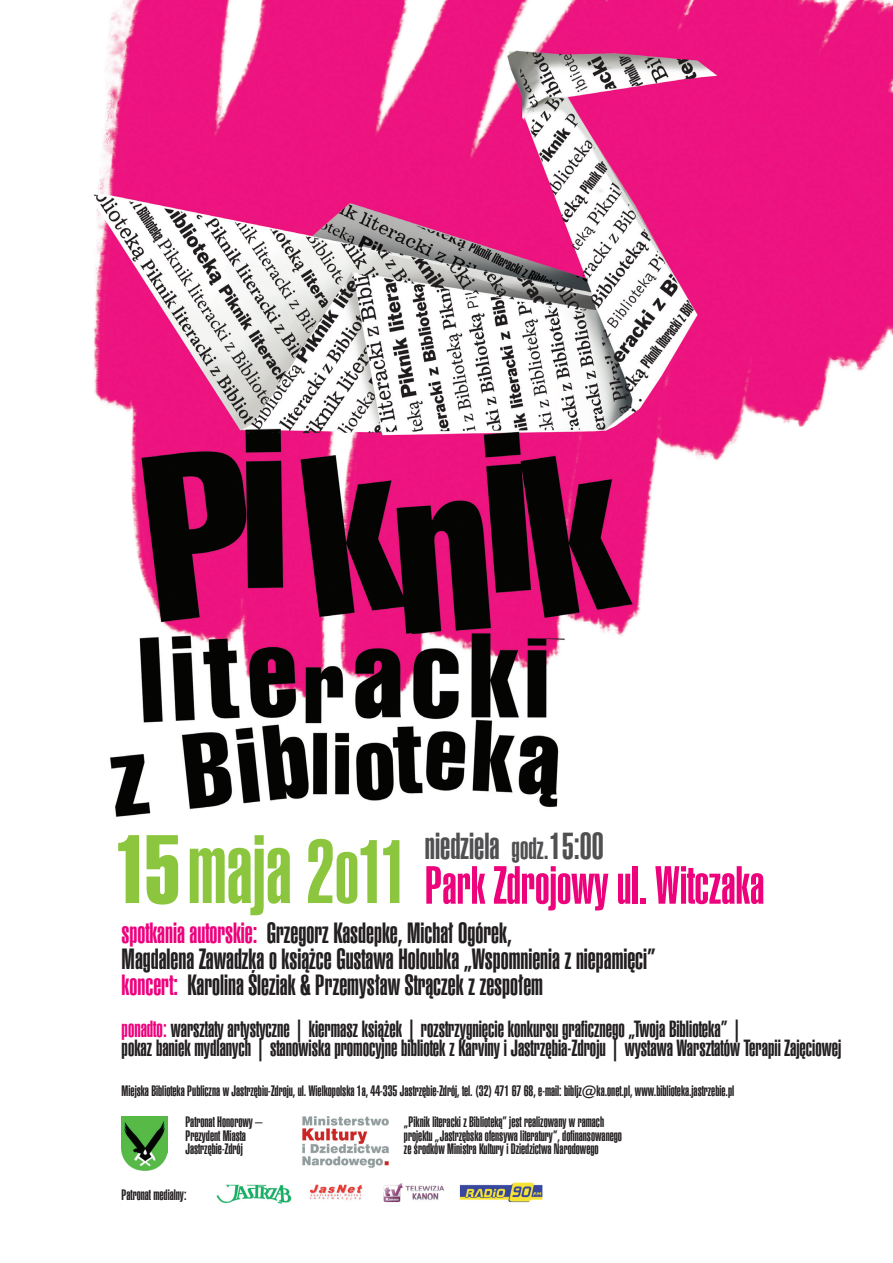
<style>
.page{position:relative;width:893px;height:1263px;background:#fff}
.page>*{position:absolute;margin:0;border:0;box-sizing:border-box;transform-origin:0 0}
.t1{font:94.35px "Swis 911 U Cm EU";color:#8bc63e}
.t2{font:52.2px "Swis 911 U Cm EU";color:#ed027c}
.t3{font:36.6px "Swis 911 U Cm EU";color:#505052}
.t4{font:28.5px/26.1px "Swis 911 U Cm EU";color:#231f20}
.t5{font:22.8px/19.5px "Swis 911 U Cm EU";color:#231f20}
.t6{font:14.7px/13.8px "Swis 911 U Cm EU";color:#231f20}
.s1{font-family:"Swis 911 X Cm EU"}
.s2{font-size:87.45px}
.s3{font-size:30px}
.s4{color:#ed027c}
</style>
<div class="page">
<img style="left:93px;top:0;width:800px;height:817px">
<img style="left:122px;top:1116px;width:46px;height:55px">
<img style="left:302px;top:1116px;width:87px;height:52px">
<img style="left:216px;top:1182px;width:327px;height:22px">
<h1 class="t1" style="left:113px;top:818px;width:297px"><span class="s1">15</span>maja <span class="s2">2o11</span></h1>
<h3 class="t3" style="left:425px;top:826px;width:180px">niedziela <span class="s3">godz.</span>15:00</h3>
<h2 class="t2" style="left:425px;top:857px;width:341px">Park Zdrojowy ul. Witczaka</h2>
<h3 class="t4" style="left:122px;top:921px;width:535px"><span class="s4">spotkania autorskie:</span> Grzegorz Kasdepke, Michał Ogórek,<br>Magdalena Zawadzka o książce Gustawa Holoubka „Wspomnienia z niepamięci” <span class="s4">koncert:</span> Karolina Śleziak &amp; Przemysław Strączek z zespołem</h3>
<p class="t5" style="left:122px;top:1020px;width:721px"><span class="s4">ponadto:</span> warsztaty artystyczne | kiermasz książek | rozstrzygnięcie konkursu graficznego „Twoja Biblioteka” |<br>pokaz baniek mydlanych | stanowiska promocyjne bibliotek z Karviny i Jastrzębia-Zdroju | wystawa Warsztatów Terapii Zajęciowej</p>
<p class="t6" style="left:122px;top:1084px;width:614px">Miejska Biblioteka Publiczna w Jastrzębiu-Zdroju, ul. Wielkopolska 1a, 44-335 Jastrzębie-Zdrój, tel. (32) 471 67 68, e-mail: bibljz@ka.onet.pl, www.biblioteka.jastrzebie.pl</p>
<p class="t6" style="left:185px;top:1115px;width:79px">Patronat Honorowy –<br>Prezydent Miasta<br>Jastrzębie-Zdrój</p>
<p class="t6" style="left:122px;top:1189px;width:67px">Patronat medialny:</p>
<p class="t6" style="left:404px;top:1115px;width:220px">„Piknik literacki z Biblioteką” jest realizowany w ramach projektu „Jastrzębska ofensywa literatury”, dofinansowanego ze środków Ministra Kultury i Dziedzictwa Narodowego</p>
</div>
